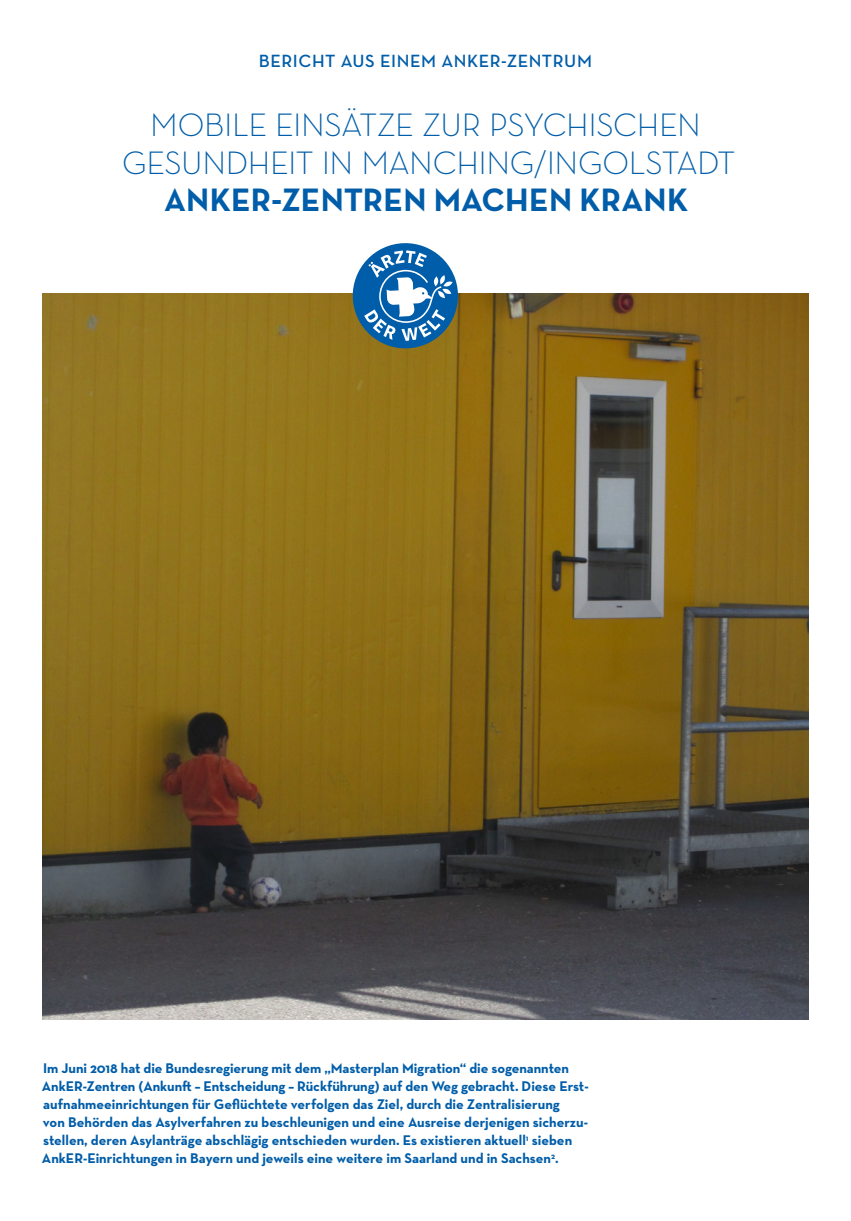
<style>
.page{position:relative;width:851px;height:1221px;background:#fff}
.page>*{position:absolute;margin:0;border:0;box-sizing:border-box;transform-origin:0 0}
.t1{font:300 33px/37.5px "Neutraface Text";letter-spacing:-.015em;color:#005da9;text-align:center}
.t2{font:700 33px "Neutraface Text";color:#005da9}
.t3{font:600 18px "Neutraface Text";letter-spacing:.025em;color:#005da9}
.t4{font:700 14.25px/18px "Neutraface Text";color:#005da9}
</style>
<div class="page">
<img style="left:43px;top:294px;width:765px;height:725px">
<svg style="left:349px;top:243px;width:110px;height:107px"></svg>
<p class="t3" style="left:259px;top:49px;width:335px">BERICHT AUS EINEM ANKER-ZENTRUM</p>
<h1 class="t1" style="left:122px;top:105px;width:614px">MOBILE EINSÄTZE ZUR PSYCHISCHEN<br>GESUNDHEIT IN MANCHING/INGOLSTADT</h1>
<h1 class="t2" style="left:164px;top:179px;width:525px">ANKER-ZENTREN MACHEN KRANK</h1>
<p class="t4" style="left:42px;top:1059px;width:548px">Im Juni 2018 hat die Bundesregierung mit dem „Masterplan Migration“ die sogenannten AnkER-Zentren (Ankunft – Entscheidung – Rückführung) auf den Weg gebracht. Diese Erst&shy;aufnahmeeinrichtungen für Geflüchtete verfolgen das Ziel, durch die Zentralisierung<br>von Behörden das Asylverfahren zu beschleunigen und eine Ausreise derjenigen sicherzu&shy;stellen, deren Asylanträge abschlägig entschieden wurden. Es existieren aktuell<sup>1</sup> sieben AnkER-Einrichtungen in Bayern und jeweils eine weitere im Saarland und in Sachsen<sup>2</sup>.</p>
</div>
